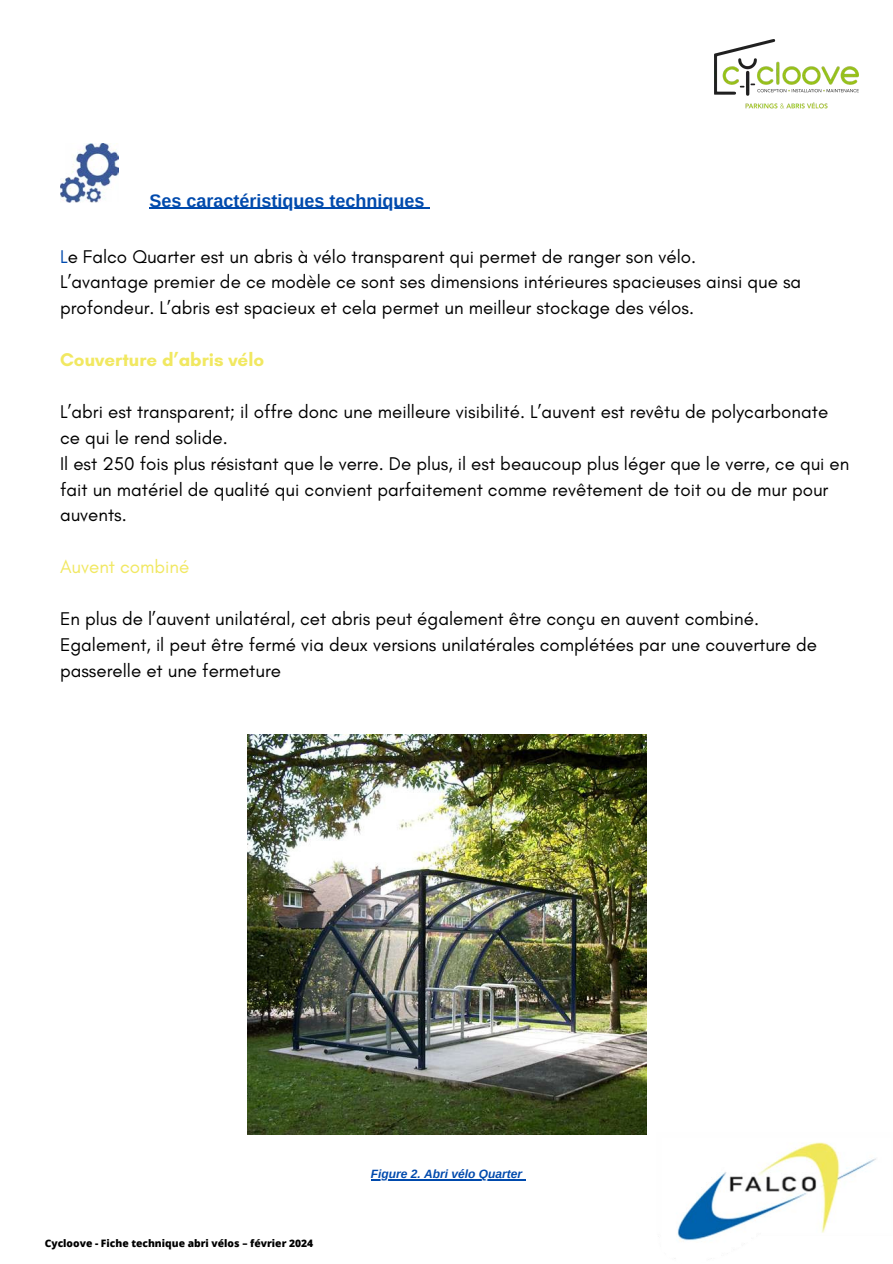
<style>
.page{position:relative;width:893px;height:1264px;background:#fff}
.page>*{position:absolute;margin:0;border:0;box-sizing:border-box;transform-origin:0 0}
.t1{font:18.75px/25.8px "Glacial Indifference";color:#000}
.t2{font:700 18.75px "Glacial Indifference";color:#f1e861}
.t3{font:18.75px "Glacial Indifference";color:#f1e861}
.t4{font:700 18px "Arimo";color:#004aad}
.t5{font:italic 700 12px "Arimo";color:#004aad}
.t6{font:800 10.35px "Open Sans";color:#000}
.s1{color:#004aad}
</style>
<div class="page">
<img style="left:714px;top:40px;width:144px;height:69px">
<img style="left:674px;top:1142px;width:202px;height:117px">
<img style="left:60px;top:144px;width:58px;height:58px">
<img style="left:247px;top:734px;width:399px;height:400px">
<hr style="left:149px;top:208px;width:276px;height:1px;background:#004aad">
<hr style="left:371px;top:1179px;width:151px;height:1px;background:#004aad">
<h1 class="t4" style="left:149px;top:190px;width:276px">Ses caractéristiques techniques</h1>
<h2 class="t1" style="left:60px;top:243px;width:742px"><span class="s1">L</span>e Falco Quarter est un abris à vélo transparent qui permet de ranger son vélo.<br>L’avantage premier de ce modèle ce sont ses dimensions intérieures spacieuses ainsi que sa profondeur. L’abris est spacieux et cela permet un meilleur stockage des vélos.</h2>
<h2 class="t2" style="left:60px;top:348px;width:206px">Couverture d’abris vélo</h2>
<p class="t1" style="left:60px;top:398px;width:790px">L’abri est transparent; il offre donc une meilleure visibilité. L’auvent est revêtu de polycarbonate ce qui le rend solide.<br>Il est 250 fois plus résistant que le verre. De plus, il est beaucoup plus léger que le verre, ce qui en fait un matériel de qualité qui convient parfaitement comme revêtement de toit ou de mur pour auvents.</p>
<h3 class="t3" style="left:60px;top:555px;width:131px">Auvent combiné</h3>
<p class="t1" style="left:60px;top:605px;width:758px">En plus de l’auvent unilatéral, cet abris peut également être conçu en auvent combiné.<br>Egalement, il peut être fermé via deux versions unilatérales complétées par une couverture de passerelle et une fermeture</p>
<h2 class="t6" style="left:45px;top:1236px;width:270px">Cycloove - Fiche technique abri vélos – février 2024</h2>
<p class="t5" style="left:371px;top:1167px;width:153px">Figure 2. Abri vélo Quarter</p>
</div>
